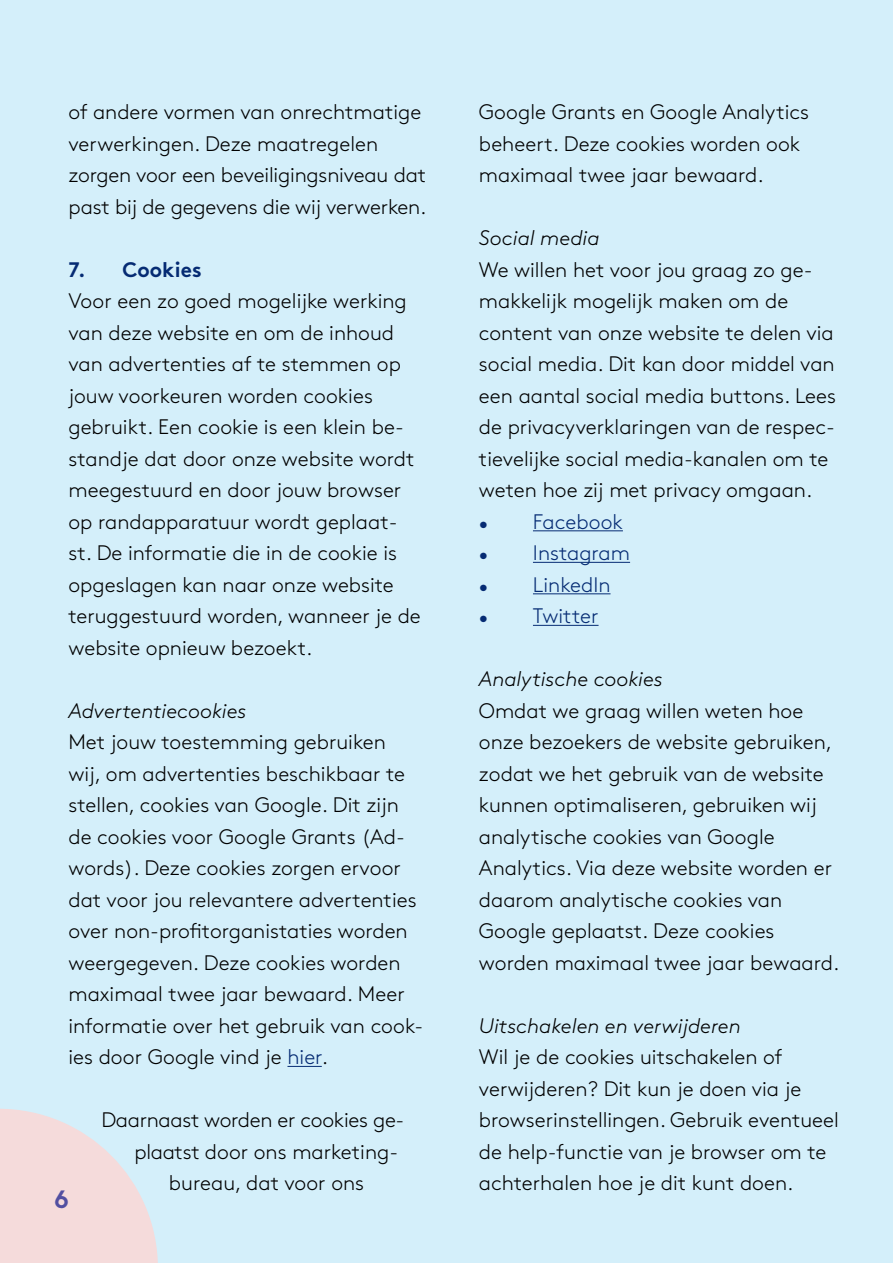
<style>
.page{position:relative;width:893px;height:1263px;background:#d4effa}
.page>*{position:absolute;margin:0;border:0;box-sizing:border-box;transform-origin:0 0}
.t1{font:700 25.05px "Brown";color:#524fa1}
.t2{font:300 21px/31.5px "Brown";color:#000}
.t3{font:italic 300 21px "Brown";color:#000}
.t4{font:300 21px "Brown";color:#052b73}
.t5{font:700 21px "Brown";color:#052b73}
.s1{color:#052b73}
.s2{font-size:18px}
</style>
<div class="page">
<svg style="left:0;top:1109px;width:158px;height:154px"></svg>
<hr style="left:287px;top:1066px;width:35px;height:1px;background:#052b73">
<hr style="left:533px;top:530px;width:90px;height:1px;background:#052b73">
<hr style="left:533px;top:562px;width:97px;height:1px;background:#052b73">
<hr style="left:533px;top:593px;width:77px;height:1px;background:#052b73">
<hr style="left:533px;top:625px;width:66px;height:1px;background:#052b73">
<p class="t2" style="left:68px;top:95px;width:360px">of andere vormen van onrechtmatige verwerkingen. Deze maatregelen zorgen voor een beveiligingsniveau dat past bij de gegevens die wij verwerken.</p>
<p class="t5" style="left:68px;top:252px;width:135px">7. Cookies</p>
<p class="t2" style="left:68px;top:284px;width:354px">Voor een zo goed mogelijke werking van deze website en om de inhoud van advertenties af te stemmen op jouw voorkeuren worden cookies gebruikt. Een cookie is een klein be&shy;standje dat door onze website wordt meegestuurd en door jouw browser op randapparatuur wordt geplaat&shy;st. De informatie die in de cookie is opgeslagen kan naar onze website teruggestuurd worden, wanneer je de website opnieuw bezoekt.</p>
<p class="t3" style="left:68px;top:695px;width:179px">Advertentiecookies</p>
<p class="t2" style="left:68px;top:725px;width:356px">Met jouw toestemming gebruiken wij, om advertenties beschikbaar te stellen, cookies van Google. Dit zijn de cookies voor Google Grants (Ad&shy;words). Deze cookies zorgen ervoor dat voor jou relevantere advertenties over non-profitorganistaties worden weergegeven. Deze cookies worden maximaal twee jaar bewaard. Meer informatie over het gebruik van cook&shy;ies door Google vind je <span class="s1">hier</span>.</p>
<p class="t1" style="left:54px;top:1179px;width:16px">6</p>
<p class="t2" style="left:101px;top:1103px;width:304px">Daarnaast worden er cookies ge-</p>
<p class="t2" style="left:134px;top:1134px;width:265px">plaatst door ons marketing-</p>
<p class="t2" style="left:169px;top:1166px;width:197px">bureau, dat voor ons</p>
<p class="t2" style="left:479px;top:95px;width:332px">Google Grants en Google Analytics beheert. Deze cookies worden ook maximaal twee jaar bewaard.</p>
<p class="t3" style="left:479px;top:222px;width:122px">Social media</p>
<p class="t2" style="left:479px;top:252px;width:359px">We willen het voor jou graag zo ge&shy;makkelijk mogelijk maken om de content van onze website te delen via social media. Dit kan door middel van een aantal social media buttons. Lees de privacyverklaringen van de respec&shy;tievelijke social media-kanalen om te weten hoe zij met privacy omgaan.</p>
<p class="t4" style="left:479px;top:506px;width:145px"><span class="s2">•</span> Facebook</p>
<p class="t4" style="left:479px;top:537px;width:153px"><span class="s2">•</span> Instagram</p>
<p class="t4" style="left:479px;top:569px;width:133px"><span class="s2">•</span> LinkedIn</p>
<p class="t4" style="left:479px;top:600px;width:121px"><span class="s2">•</span> Twitter</p>
<p class="t3" style="left:479px;top:663px;width:185px">Analytische cookies</p>
<p class="t2" style="left:479px;top:693px;width:362px">Omdat we graag willen weten hoe onze bezoekers de website gebruiken, zodat we het gebruik van de website kunnen optimaliseren, gebruiken wij analytische cookies van Google Analytics. Via deze website worden er daarom analytische cookies van Google geplaatst. Deze cookies worden maximaal twee jaar bewaard.</p>
<p class="t3" style="left:479px;top:1010px;width:263px">Uitschakelen en verwijderen</p>
<p class="t2" style="left:479px;top:1040px;width:361px">Wil je de cookies uitschakelen of verwijderen? Dit kun je doen via je browserinstellingen. Gebruik eventueel de help-functie van je browser om te achterhalen hoe je dit kunt doen.</p>
</div>
